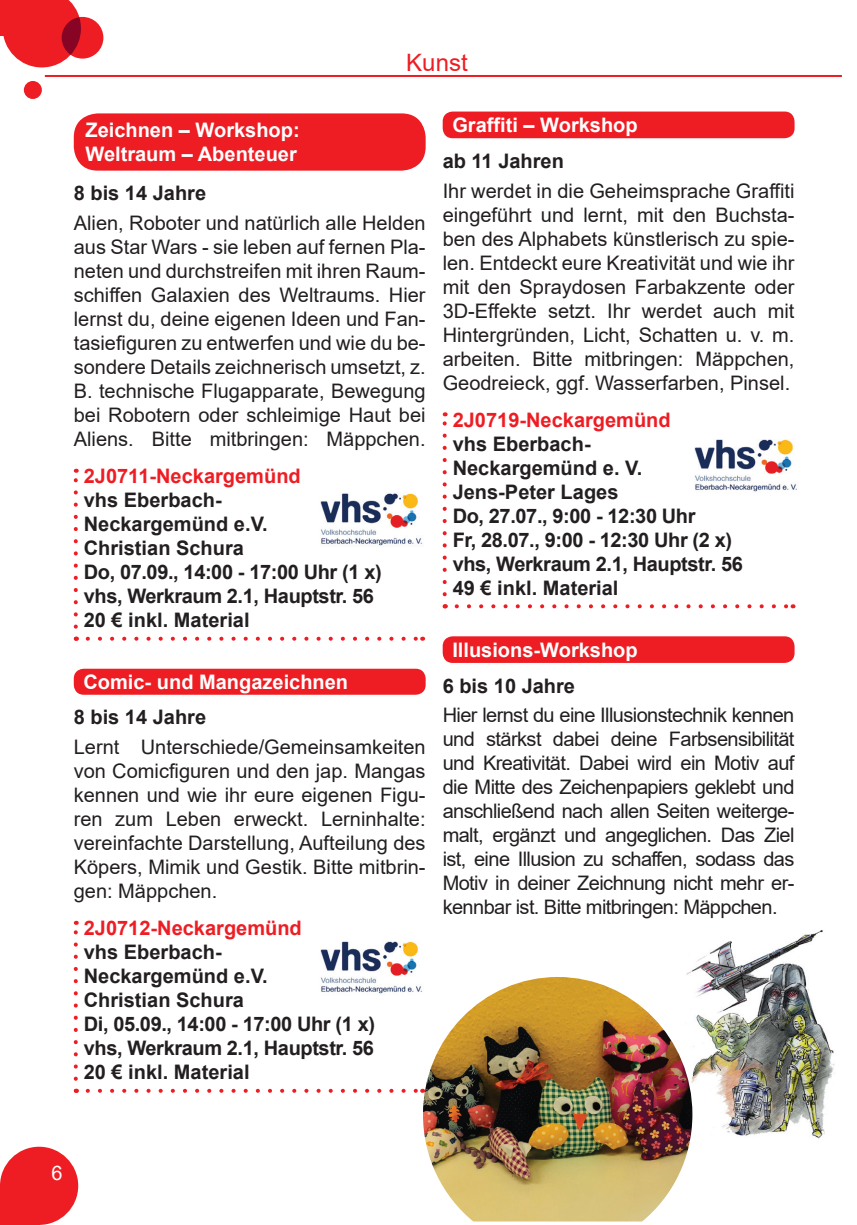
<style>
.page{position:relative;width:857px;height:1225px;background:#fff}
.page>*{position:absolute;margin:0;border:0;box-sizing:border-box;transform-origin:0 0}
.t1{font:24px "Arial";color:#ee1d23}
.t2{font:20px/24px "Arial";color:#231f20;text-align:justify}
.t3{font:700 20px/24px "Arial";color:#231f20}
.t4{font:700 20px/24px "Arial";color:#fff}
.t5{font:700 20px "Arial";color:#ee1d23}
.t6{font:20px "Arial";color:#fff}
</style>
<div class="page">
<div style="left:0;top:1146px;width:78px;height:78px;background:#ee1d23;border-radius:50%"></div>
<div style="left:0;top:1185px;width:39px;height:40px;background:#ee1d23"></div>
<div style="left:62px;top:17px;width:41px;height:42px;background:#ee1d23;border-radius:50%"></div>
<svg style="left:3px;top:0;width:78px;height:67px;background:#e5373f"></svg>
<div style="left:24px;top:81px;width:18px;height:18px;background:#ee1d23;border-radius:50%"></div>
<div style="left:0;top:0;width:17px;height:36px;background:#ee1d23"></div>
<img style="left:686px;top:930px;width:149px;height:209px">
<div style="left:442px;top:112px;width:352px;height:26px;background:#ee1d23;border-radius:10px"></div>
<svg style="left:442px;top:594px;width:4px;height:12px"></svg>
<svg style="left:445px;top:604px;width:347px;height:4px"></svg>
<svg style="left:442px;top:412px;width:4px;height:182px"></svg>
<svg style="left:456px;top:604px;width:330px;height:4px"></svg>
<div style="left:442px;top:636px;width:352px;height:27px;background:#ee1d23;border-radius:10px"></div>
<div style="left:74px;top:113px;width:351px;height:58px;background:#ee1d23;border-radius:24px"></div>
<svg style="left:74px;top:626px;width:4px;height:12px"></svg>
<svg style="left:77px;top:636px;width:345px;height:4px"></svg>
<svg style="left:74px;top:469px;width:4px;height:157px"></svg>
<svg style="left:88px;top:636px;width:328px;height:4px"></svg>
<div style="left:74px;top:668px;width:351px;height:27px;background:#ee1d23;border-radius:10px"></div>
<svg style="left:74px;top:1078px;width:4px;height:12px"></svg>
<svg style="left:77px;top:1088px;width:345px;height:4px"></svg>
<svg style="left:74px;top:921px;width:4px;height:157px"></svg>
<svg style="left:88px;top:1088px;width:328px;height:4px"></svg>
<hr style="left:45px;top:75px;width:796px;height:2px;background:#ee1d23">
<img style="left:320px;top:493px;width:102px;height:53px">
<img style="left:320px;top:941px;width:102px;height:53px">
<img style="left:694px;top:439px;width:103px;height:53px">
<img style="left:423px;top:977px;width:269px;height:244px">
<p class="t1" style="left:406px;top:46px;width:63px">Kunst</p>
<p class="t4" style="left:85px;top:118px;width:216px">Zeichnen – Workshop:<br>Weltraum – Abenteuer</p>
<p class="t3" style="left:74px;top:181px;width:134px">8 bis 14 Jahre</p>
<p class="t2" style="left:74px;top:211px;width:353px">Alien, Roboter und natürlich alle Helden aus Star Wars - sie leben auf fernen Pla&shy;neten und durchstreifen mit ihren Raum&shy;schiffen Galaxien des Weltraums. Hier lernst du, deine eigenen Ideen und Fan&shy;tasiefiguren zu entwerfen und wie du be&shy;sondere Details zeichnerisch umsetzt, z.<br>B. technische Flugapparate, Bewegung bei Robotern oder schleimige Haut bei Aliens. Bitte mitbringen: Mäppchen.</p>
<p class="t5" style="left:84px;top:462px;width:218px">2J0711-Neckargemünd</p>
<p class="t3" style="left:84px;top:488px;width:299px">vhs Eberbach-<br>Neckargemünd e.V.<br>Christian Schura<br>Do, 07.09., 14:00 - 17:00 Uhr (1 x) vhs, Werkraum 2.1, Hauptstr. 56<br>20 € inkl. Material</p>
<p class="t4" style="left:83px;top:670px;width:266px">Comic- und Mangazeichnen</p>
<p class="t3" style="left:74px;top:705px;width:134px">8 bis 14 Jahre</p>
<p class="t2" style="left:74px;top:735px;width:353px">Lernt Unterschiede/Gemeinsamkeiten von Comicfiguren und den jap. Mangas kennen und wie ihr eure eigenen Figu&shy;ren zum Leben erweckt. Lerninhalte: vereinfachte Darstellung, Aufteilung des Köpers, Mimik und Gestik. Bitte mitbrin&shy;gen: Mäppchen.</p>
<p class="t5" style="left:84px;top:914px;width:219px">2J0712-Neckargemünd</p>
<p class="t3" style="left:84px;top:940px;width:292px">vhs Eberbach-<br>Neckargemünd e.V.<br>Christian Schura<br>Di, 05.09., 14:00 - 17:00 Uhr (1 x) vhs, Werkraum 2.1, Hauptstr. 56<br>20 € inkl. Material</p>
<p class="t4" style="left:452px;top:113px;width:187px">Graffiti – Workshop</p>
<p class="t3" style="left:442px;top:149px;width:123px">ab 11 Jahren</p>
<p class="t2" style="left:442px;top:178px;width:353px">Ihr werdet in die Geheimsprache Graffiti eingeführt und lernt, mit den Buchsta&shy;ben des Alphabets künstlerisch zu spie&shy;len. Entdeckt eure Kreativität und wie ihr mit den Spraydosen Farbakzente oder 3D-Effekte setzt. Ihr werdet auch mit Hintergründen, Licht, Schatten u. v. m. arbeiten. Bitte mitbringen: Mäppchen, Geodreieck, ggf. Wasserfarben, Pinsel.</p>
<p class="t5" style="left:452px;top:406px;width:219px">2J0719-Neckargemünd</p>
<p class="t3" style="left:452px;top:432px;width:291px">vhs Eberbach-<br>Neckargemünd e. V.<br>Jens-Peter Lages<br>Do, 27.07., 9:00 - 12:30 Uhr<br>Fr, 28.07., 9:00 - 12:30 Uhr (2 x) vhs, Werkraum 2.1, Hauptstr. 56<br>49 € inkl. Material</p>
<p class="t4" style="left:452px;top:638px;width:187px">Illusions-Workshop</p>
<p class="t3" style="left:442px;top:674px;width:134px">6 bis 10 Jahre</p>
<p class="t2" style="left:442px;top:703px;width:353px">Hier lernst du eine Illusionstechnik kennen und stärkst dabei deine Farbsensibilität und Kreativität. Dabei wird ein Motiv auf die Mitte des Zeichenpapiers geklebt und anschließend nach allen Seiten weiterge&shy;malt, ergänzt und angeglichen. Das Ziel ist, eine Illusion zu schaffen, sodass das Motiv in deiner Zeichnung nicht mehr er&shy;kennbar ist. Bitte mitbringen: Mäppchen.</p>
<p class="t6" style="left:51px;top:1159px;width:13px">6</p>
</div>
